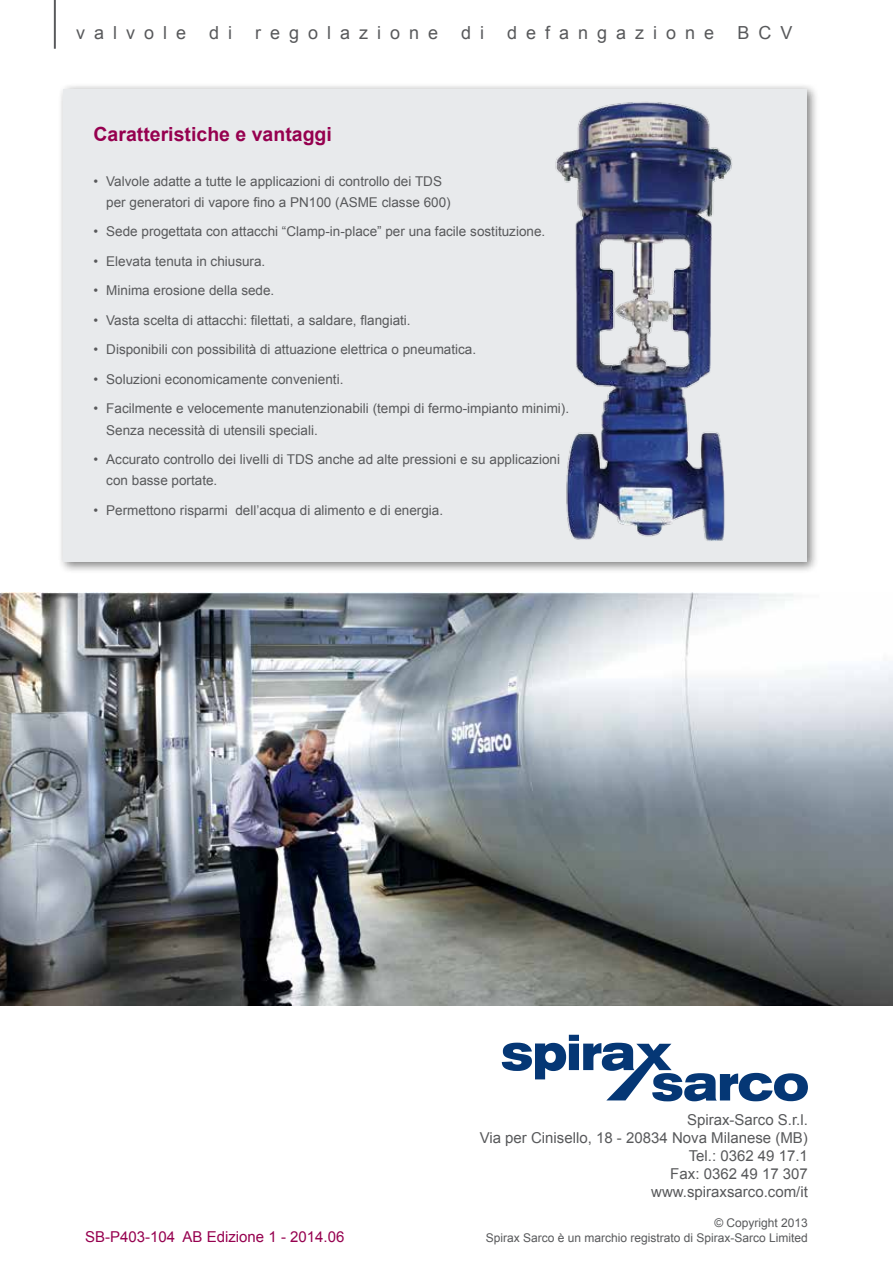
<style>
.page{position:relative;width:893px;height:1263px;background:#fff}
.page>*{position:absolute;margin:0;border:0;box-sizing:border-box;transform-origin:0 0}
.t1{font:700 19.5px "Arial";color:#96004f}
.t2{font:18px "Arial";letter-spacing:.5em;color:#58595b}
.t3{font:15px/18px "Arial";color:#58595b;text-align:right}
.t4{font:15px "Arial";color:#96004f}
.t5{font:13.5px/21px "Arial";color:#58595b}
.t6{font:12px "Arial";color:#58595b}
</style>
<div class="page">
<svg style="left:502px;top:1035px;width:306px;height:66px"></svg>
<img style="left:0;top:592px;width:893px;height:413px">
<hr style="left:54px;top:0;width:2px;height:49px;background:#58595b">
<div style="left:58px;top:83px;width:761px;height:491px;background:#000;opacity:.5"></div>
<div style="left:64px;top:89px;width:743px;height:473px;background:#e8eaec"></div>
<img style="left:555px;top:102px;width:177px;height:439px">
<h2 class="t2" style="left:76px;top:21px;width:112px">valvole</h2>
<h2 class="t2" style="left:209px;top:21px;width:25px">d i</h2>
<h2 class="t2" style="left:255px;top:21px;width:185px">regolazione</h2>
<h2 class="t2" style="left:461px;top:21px;width:25px">d i</h2>
<h2 class="t2" style="left:507px;top:21px;width:209px">defangazione</h2>
<h2 class="t2" style="left:737px;top:21px;width:57px">BCV</h2>
<h1 class="t1" style="left:94px;top:121px;width:240px">Caratteristiche e vantaggi</h1>
<p class="t5" style="left:106px;top:171px;width:346px;text-indent:-13px">• Valvole adatte a tutte le applicazioni di controllo dei TDS per generatori di vapore fino a PN100 (ASME classe 600)</p>
<p class="t5" style="left:94px;top:221px;width:453px">• Sede progettata con attacchi “Clamp-in-place” per una facile sostituzione.</p>
<p class="t5" style="left:94px;top:251px;width:173px">• Elevata tenuta in chiusura.</p>
<p class="t5" style="left:94px;top:280px;width:182px">• Minima erosione della sede.</p>
<p class="t5" style="left:94px;top:310px;width:319px">• Vasta scelta di attacchi: filettati, a saldare, flangiati.</p>
<p class="t5" style="left:94px;top:339px;width:384px">• Disponibili con possibilità di attuazione elettrica o pneumatica.</p>
<p class="t5" style="left:94px;top:369px;width:251px">• Soluzioni economicamente convenienti.</p>
<p class="t5" style="left:106px;top:398px;width:464px;text-indent:-13px">• Facilmente e velocemente manutenzionabili (tempi di fermo-impianto minimi).<br>Senza necessità di utensili speciali.</p>
<p class="t5" style="left:106px;top:449px;width:455px;text-indent:-13px">• Accurato controllo dei livelli di TDS anche ad alte pressioni e su applicazioni con basse portate.</p>
<p class="t5" style="left:94px;top:499px;width:351px">• Permettono risparmi dell’acqua di alimento e di energia.</p>
<p class="t3" style="left:480px;top:1111px;width:330px">Spirax-Sarco S.r.l.<br>Via per Cinisello, 18 - 20834 Nova Milanese (MB)<br>Tel.: 0362 49 17.1<br>Fax: 0362 49 17 307<br>www.spiraxsarco.com/it</p>
<p class="t6" style="left:714px;top:1215px;width:95px">© Copyright 2013</p>
<p class="t4" style="left:85px;top:1226px;width:261px">SB-P403-104 AB Edizione 1 - 2014.06</p>
<p class="t6" style="left:486px;top:1230px;width:324px">Spirax Sarco è un marchio registrato di Spirax-Sarco Limited</p>
</div>
